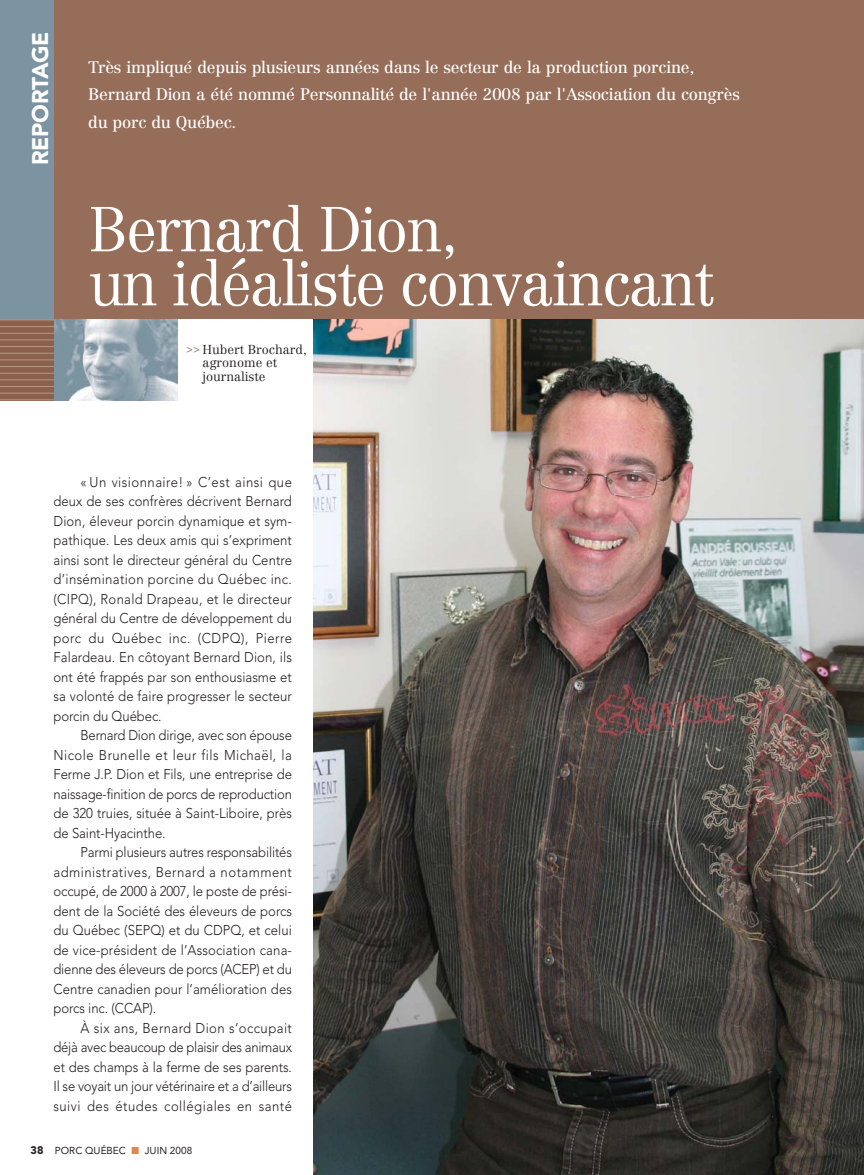
<style>
.page{position:relative;width:864px;height:1175px;background:#fff}
.page>*{position:absolute;margin:0;border:0;box-sizing:border-box;transform-origin:0 0}
.t1{font:300 62.25px/54px "Centennial";letter-spacing:-.03em;color:#fff;scale:.95 1}
.t2{font:900 22.5px "Avenir";letter-spacing:-.005em;color:#fff}
.t3{font:16.5px/27px "Centennial";letter-spacing:-.02em;color:#fff}
.t4{font:300 14.1px/19.5px "Avenir";color:#231f20;text-align:justify;scale:.93 1}
.t5{font:300 12.75px/13.5px "Centennial";color:#231f20}
.t6{font:10.5px "Avenir";color:#8b614b}
.t7{font:10.05px "Avenir";color:#231f20}
.s1{font-weight:900;font-size:10.95px}
.s2{color:#df8752}
</style>
<div class="page">
<img style="left:313px;top:319px;width:551px;height:855px">
<img style="left:54px;top:319px;width:123px;height:81px">
<div style="left:0;top:317px;width:54px;height:83px;background:#8b614b"></div>
<div style="left:3px;top:0;width:861px;height:319px;background:#966d58"></div>
<div style="left:0;top:0;width:54px;height:319px;background:#7c94a1"></div>
<hr style="left:0;top:326px;width:54px;height:1px;background:#b79685">
<hr style="left:0;top:319px;width:54px;height:1px;background:#b79685">
<hr style="left:0;top:333px;width:54px;height:1px;background:#b79685">
<hr style="left:0;top:339px;width:54px;height:1px;background:#b79685">
<hr style="left:0;top:346px;width:54px;height:1px;background:#b79685">
<hr style="left:0;top:353px;width:54px;height:1px;background:#b79685">
<hr style="left:0;top:359px;width:54px;height:1px;background:#b79685">
<hr style="left:0;top:366px;width:54px;height:1px;background:#b79685">
<hr style="left:0;top:373px;width:54px;height:1px;background:#b79685">
<hr style="left:0;top:379px;width:54px;height:1px;background:#b79685">
<hr style="left:0;top:386px;width:54px;height:1px;background:#b79685">
<hr style="left:0;top:393px;width:54px;height:1px;background:#b79685">
<hr style="left:0;top:399px;width:54px;height:1px;background:#b79685">
<h2 class="t2" style="left:31px;top:165px;width:135px;rotate:-90deg">REPORTAGE</h2>
<p class="t3" style="left:88px;top:55px;width:653px">Très impliqué depuis plusieurs années dans le secteur de la production porcine,<br>Bernard Dion a été nommé Personnalité de l'année 2008 par l'Association du congrès du porc du Québec.</p>
<h1 class="t1" style="left:88px;top:207px;width:660px">Bernard Dion,<br>un idéaliste convaincant</h1>
<p class="t5" style="left:203px;top:344px;width:106px">Hubert Brochard, agronome et journaliste</p>
<p class="t6" style="left:186px;top:345px;width:15px">&gt;&gt;</p>
<p class="t4" style="left:54px;top:473px;width:258px;text-indent:27px">« Un visionnaire! » C’est ainsi que deux de ses confrères décrivent Bernard Dion, éleveur porcin dynamique et sym&shy;pathique. Les deux amis qui s’expriment ainsi sont le directeur général du Centre d’insémination porcine du Québec inc. (CIPQ), Ronald Drapeau, et le directeur général du Centre de développement du porc du Québec inc. (CDPQ), Pierre Falardeau. En côtoyant Bernard Dion, ils ont été frappés par son enthousiasme et sa volonté de faire progresser le secteur porcin du Québec.</p>
<p class="t4" style="left:54px;top:727px;width:258px;text-indent:27px">Bernard Dion dirige, avec son épouse Nicole Brunelle et leur fils Michaël, la Ferme J.P. Dion et Fils, une entreprise de naissage-finition de porcs de reproduction de 320 truies, située à Saint-Liboire, près de Saint-Hyacinthe.</p>
<p class="t4" style="left:54px;top:844px;width:258px;text-indent:27px">Parmi plusieurs autres responsabilités administratives, Bernard a notamment occupé, de 2000 à 2007, le poste de prési&shy;dent de la Société des éleveurs de porcs du Québec (SEPQ) et du CDPQ, et celui de vice-président de l’Association cana&shy;dienne des éleveurs de porcs (ACEP) et du Centre canadien pour l’amélioration des porcs inc. (CCAP).</p>
<p class="t4" style="left:54px;top:1019px;width:258px;text-indent:27px">À six ans, Bernard Dion s’occupait déjà avec beaucoup de plaisir des animaux et des champs à la ferme de ses parents.<br>Il se voyait un jour vétérinaire et a d’ailleurs suivi des études collégiales en santé</p>
<p class="t7" style="left:31px;top:1146px;width:163px"><span class="s1">38</span> PORC QUÉBEC <span class="s2">■</span> JUIN 2008</p>
</div>
